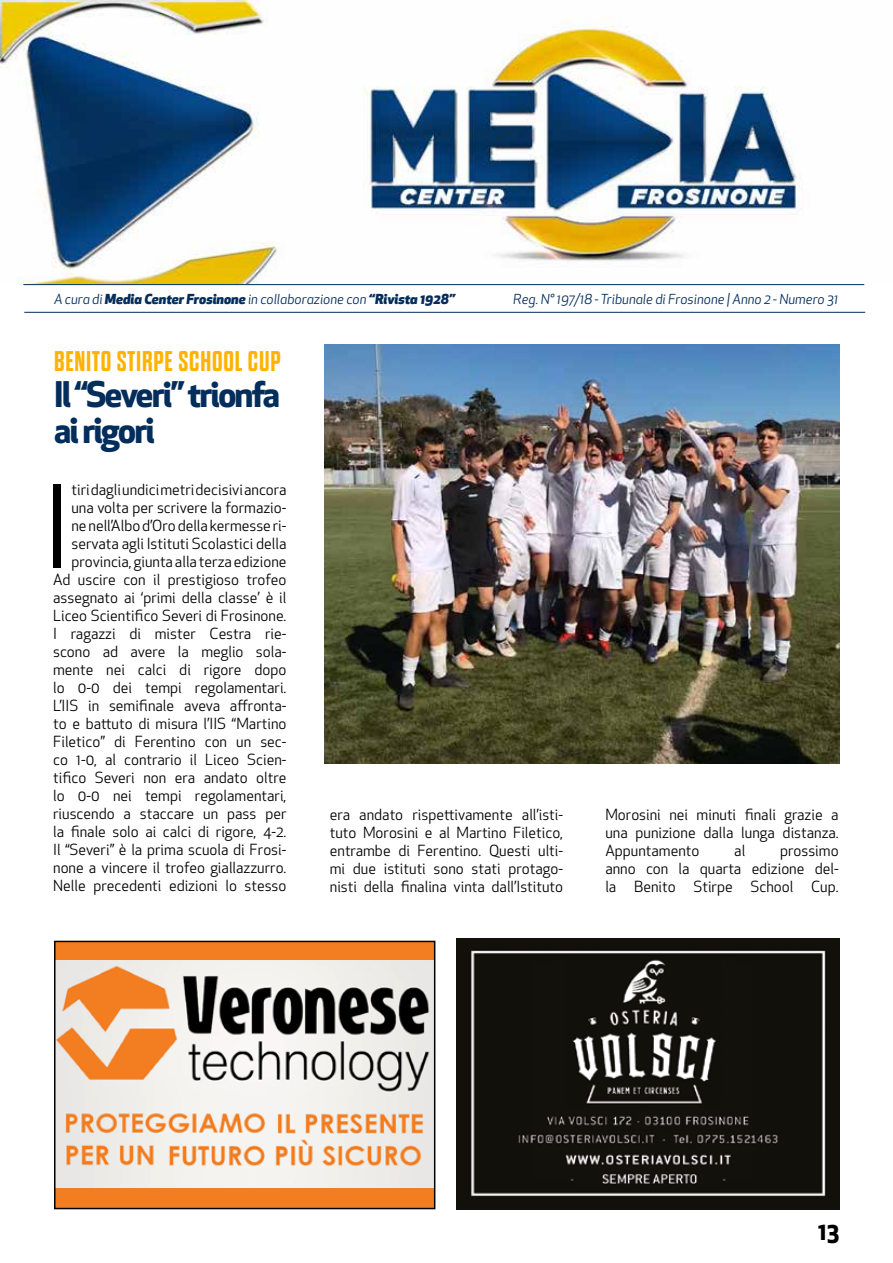
<style>
.page{position:relative;width:893px;height:1263px;background:#fff}
.page>*{position:absolute;margin:0;border:0;box-sizing:border-box;transform-origin:0 0}
.t1{font:111px "Apex New";color:#000}
.t2{font:700 34.5px/36px "Apex New";letter-spacing:-.05em;color:#032d5a}
.t3{font:700 28.5px "Dharma Gothic E";letter-spacing:.03em;color:#ffb300}
.t4{font:700 24px "Apex New";color:#000}
.t5{font:15px/18px "Apex New";color:#000;text-align:justify}
.t6{font:italic 800 13.5px "Apex New";color:#032d5a}
.t7{font:italic 13.5px "Apex New";color:#032d5a}
.s1{font-weight:400}
</style>
<div class="page">
<div style="left:55px;top:941px;width:380px;height:267px;background:#f37e21"></div>
<img style="left:57px;top:960px;width:375px;height:227px">
<div style="left:54px;top:941px;width:381px;height:268px;border:2px solid #000"></div>
<img style="left:457px;top:939px;width:383px;height:270px">
<img style="left:0;top:0;width:802px;height:283px">
<hr style="left:23px;top:284px;width:841px;height:1px;background:#032d5a">
<hr style="left:24px;top:312px;width:841px;height:1px;background:#032d5a">
<img style="left:324px;top:344px;width:515px;height:419px">
<p class="t6" style="left:54px;top:290px;width:402px"><span class="s1">A cura di</span> Media Center Frosinone <span class="s1">in collaborazione con</span> “Rivista 1928”</p>
<p class="t7" style="left:513px;top:291px;width:327px">Reg. N° 197/18 - Tribunale di Frosinone | Anno 2 - Numero 31</p>
<h3 class="t3" style="left:54px;top:347px;width:228px">BENITO STIRPE SCHOOL CUP</h3>
<h2 class="t2" style="left:54px;top:375px;width:227px">Il “Severi” trionfa ai rigori</h2>
<h1 class="t1" style="left:43px;top:457px;width:30px">I</h1>
<p class="t5" style="left:53px;top:481px;width:235px;text-align:right">tiri dagli undici metri decisivi ancora una volta per scrivere la formazio&shy;ne nell’Albo d’Oro della kermesse ri&shy;servata agli Istituti Scolastici della provincia, giunta alla terza edizione Ad uscire con il prestigioso trofeo assegnato ai ‘primi della classe’ è il Liceo Scientifico Severi di Frosinone.<br>I ragazzi di mister Cestra rie&shy;scono ad avere la meglio sola&shy;mente nei calci di rigore dopo lo 0-0 dei tempi regolamentari.<br>L’IIS in semifinale aveva affronta&shy;to e battuto di misura l’IIS “Martino Filetico” di Ferentino con un sec&shy;co 1-0, al contrario il Liceo Scien&shy;tifico Severi non era andato oltre lo 0-0 nei tempi regolamentari, riuscendo a staccare un pass per la finale solo ai calci di rigore, 4-2.<br>Il “Severi” è la prima scuola di Frosi&shy;none a vincere il trofeo giallazzurro.<br>Nelle precedenti edizioni lo stesso</p>
<p class="t5" style="left:330px;top:805px;width:235px">era andato rispettivamente all’isti&shy;tuto Morosini e al Martino Filetico, entrambe di Ferentino. Questi ulti&shy;mi due istituti sono stati protago&shy;nisti della finalina vinta dall’Istituto</p>
<p class="t5" style="left:605px;top:805px;width:235px">Morosini nei minuti finali grazie a una punizione dalla lunga distanza.<br>Appuntamento</p>
<p class="t5" style="left:734px;top:841px;width:13px">al</p>
<p class="t5" style="left:605px;top:841px;width:235px;text-indent:175px">prossimo anno con la quarta edizione del&shy;la Benito Stirpe School Cup.</p>
<h3 class="t4" style="left:818px;top:1213px;width:23px">13</h3>
</div>
